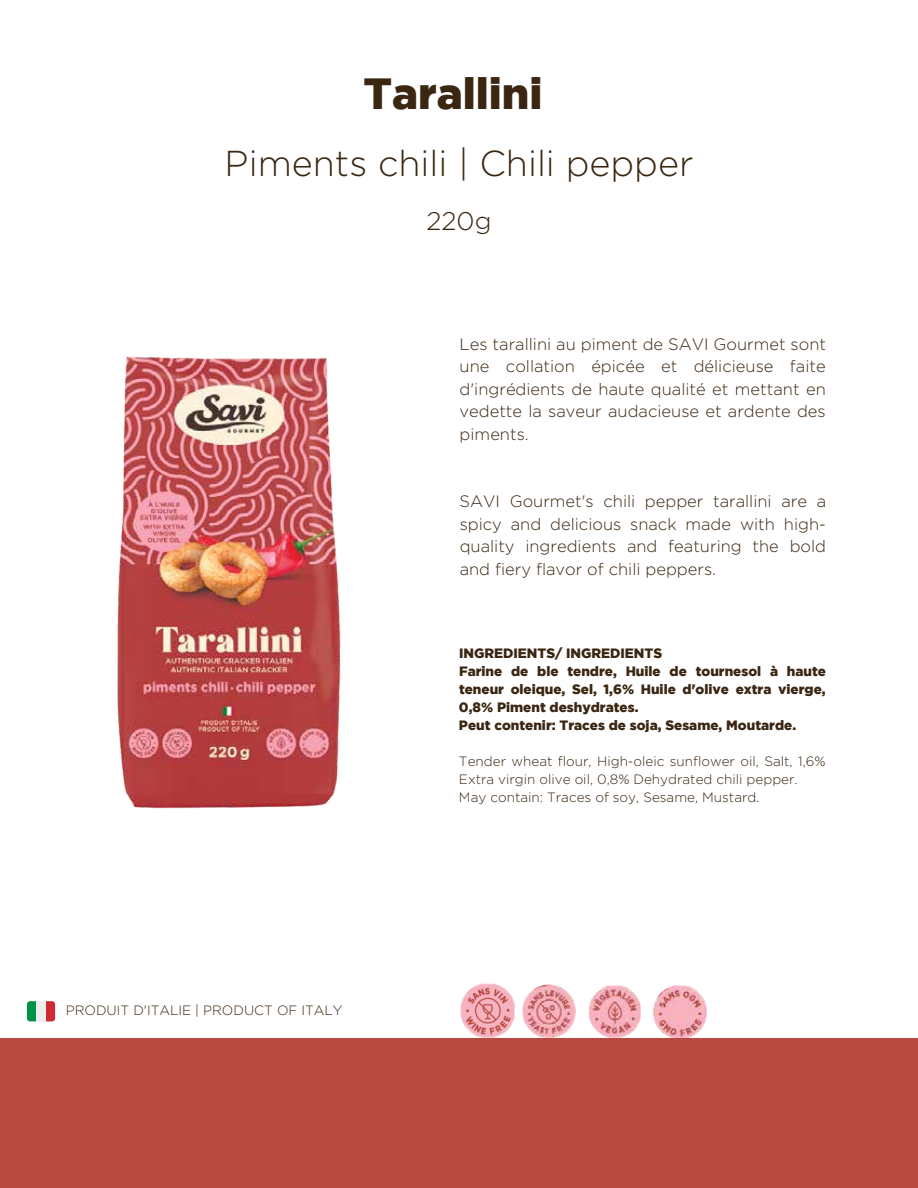
<style>
.page{position:relative;width:918px;height:1188px;background:#fff}
.page>*{position:absolute;margin:0;border:0;box-sizing:border-box;transform-origin:0 0}
.t1{font:900 43.5px "Gotham";color:#3a2611}
.t2{font:300 36px "Gotham";color:#3a2611}
.t3{font:300 25.5px "Gotham";color:#3a2611}
.t4{font:300 16.5px/22.5px "Gotham";color:#3a2611;text-align:justify}
.t5{font:900 13.5px/18px "Gotham";color:#3a2611}
.t6{font:300 13.5px/18px "Gotham";color:#3a2611}
</style>
<div class="page">
<img style="left:460px;top:983px;width:54px;height:55px">
<img style="left:522px;top:985px;width:53px;height:52px">
<img style="left:588px;top:985px;width:52px;height:53px">
<img style="left:653px;top:985px;width:53px;height:53px">
<img style="left:117px;top:356px;width:224px;height:453px">
<svg style="left:46px;top:1001px;width:9px;height:20px"></svg>
<svg style="left:27px;top:1001px;width:9px;height:20px"></svg>
<div style="left:36px;top:1001px;width:10px;height:20px;background:#eee"></div>
<div style="left:0;top:1039px;width:918px;height:149px;background:#b84940"></div>
<h1 class="t1" style="left:363px;top:69px;width:181px">Tarallini</h1>
<h2 class="t2" style="left:225px;top:141px;width:470px">Piments chili | Chili pepper</h2>
<h3 class="t3" style="left:427px;top:205px;width:67px">220g</h3>
<p class="t4" style="left:460px;top:332px;width:368px">Les tarallini au piment de SAVI Gourmet sont une collation épicée et délicieuse faite d'ingrédients de haute qualité et mettant en vedette la saveur audacieuse et ardente des piments.</p>
<p class="t4" style="left:460px;top:490px;width:368px">SAVI Gourmet's chili pepper tarallini are a spicy and delicious snack made with high&shy;quality ingredients and featuring the bold and fiery flavor of chili peppers.</p>
<p class="t6" style="left:66px;top:1001px;width:278px">PRODUIT D'ITALIE | PRODUCT OF ITALY</p>
<p class="t5" style="left:459px;top:644px;width:369px">INGREDIENTS/ INGREDIENTS<br>Farine de ble tendre, Huile de tournesol à haute teneur oleique, Sel, 1,6% Huile d'olive extra vierge, 0,8% Piment deshydrates.<br>Peut contenir: Traces de soja, Sesame, Moutarde.</p>
<p class="t6" style="left:459px;top:752px;width:368px">Tender wheat flour, High-oleic sunflower oil, Salt, 1,6%<br>Extra virgin olive oil, 0,8% Dehydrated chili pepper.<br>May contain: Traces of soy, Sesame, Mustard.</p>
</div>
